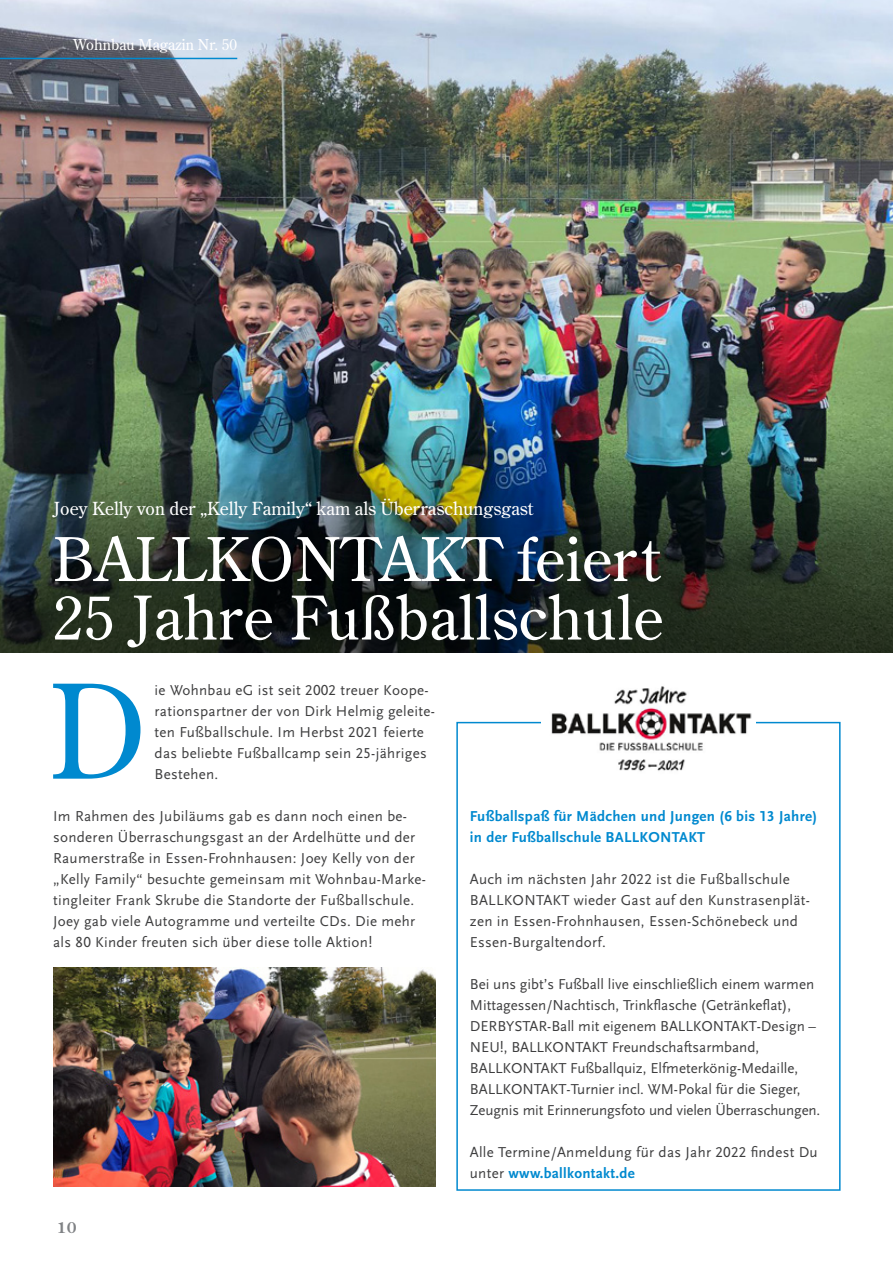
<style>
.page{position:relative;width:893px;height:1263px;background:#fff}
.page>*{position:absolute;margin:0;border:0;box-sizing:border-box;transform-origin:0 0}
.t1{font:129.75px "Century Old Style Std";color:#0089cf}
.t2{font:60px/58.5px "Century Old Style Std";letter-spacing:.01em;color:#fff}
.t3{font:18px "Century Old Style Std";color:#fff}
.t4{font:15px/21px "Scala Sans LF";letter-spacing:.02em;color:#3e3e3f}
.t5{font:15px/21px "Scala Sans LF";color:#3e3e3f}
.t6{font:700 15px/21px "Scala Sans LF";letter-spacing:.02em;color:#0089cf}
.t7{font:15px "Century Old Style Std";color:#fff}
.t8{font:700 15px "Century Old Style Std";color:#808285}
.s1{font-weight:700;color:#0089cf}
</style>
<div class="page">
<img style="left:0;top:0;width:893px;height:443px">
<hr style="left:0;top:58px;width:237px;height:1px;background:#0089cf">
<div style="left:456px;top:722px;width:385px;height:469px;border:2px solid #0089cf"></div>
<img style="left:542px;top:686px;width:213px;height:86px">
<img style="left:0;top:443px;width:893px;height:210px">
<img style="left:53px;top:968px;width:383px;height:218px">
<p class="t7" style="left:73px;top:35px;width:165px">Wohnbau Magazin Nr. 50</p>
<p class="t3" style="left:53px;top:497px;width:482px">Joey Kelly von der „Kelly Family“ kam als Überraschungsgast</p>
<p class="t2" style="left:53px;top:529px;width:612px">BALLKONTAKT feiert<br>25 Jahre Fußballschule</p>
<p class="t1" style="left:49px;top:648px;width:101px">D</p>
<p class="t4" style="left:155px;top:680px;width:282px">ie Wohnbau eG ist seit 2002 treuer Koope&shy;rationspartner der von Dirk Helmig geleite&shy;ten Fußballschule. Im Herbst 2021 feierte das beliebte Fußballcamp sein 25-jähriges Bestehen.</p>
<p class="t4" style="left:53px;top:806px;width:374px">Im Rahmen des Jubiläums gab es dann noch einen be&shy;sonderen Überraschungsgast an der Ardelhütte und der Raumerstraße in Essen-Frohnhausen: Joey Kelly von der „Kelly Family“ besuchte gemeinsam mit Wohnbau-Marke&shy;tingleiter Frank Skrube die Standorte der Fußballschule.<br>Joey gab viele Autogramme und verteilte CDs. Die mehr als 80 Kinder freuten sich über diese tolle Aktion!</p>
<p class="t6" style="left:470px;top:806px;width:349px">Fußballspaß für Mädchen und Jungen (6 bis 13 Jahre) in der Fußballschule BALLKONTAKT</p>
<p class="t4" style="left:470px;top:869px;width:341px">Auch im nächsten Jahr 2022 ist die Fußballschule BALLKONTAKT wieder Gast auf den Kunstrasenplät&shy;zen in Essen-Frohnhausen, Essen-Schönebeck und Essen-Burgaltendorf.</p>
<p class="t5" style="left:470px;top:974px;width:352px">Bei uns gibt’s Fußball live einschließlich einem warmen Mittagessen/Nachtisch, Trinkflasche (Getränkeflat), DERBYSTAR-Ball mit eigenem BALLKONTAKT-Design – NEU!, BALLKONTAKT Freundschaftsarmband, BALLKONTAKT Fußballquiz, Elfmeterkönig-Medaille, BALLKONTAKT-Turnier incl. WM-Pokal für die Sieger, Zeugnis mit Erinnerungsfoto und vielen Überraschungen.</p>
<p class="t4" style="left:470px;top:1142px;width:349px">Alle Termine/Anmeldung für das Jahr 2022 findest Du unter <span class="s1">www.ballkontakt.de</span></p>
<p class="t8" style="left:57px;top:1218px;width:21px">10</p>
</div>
